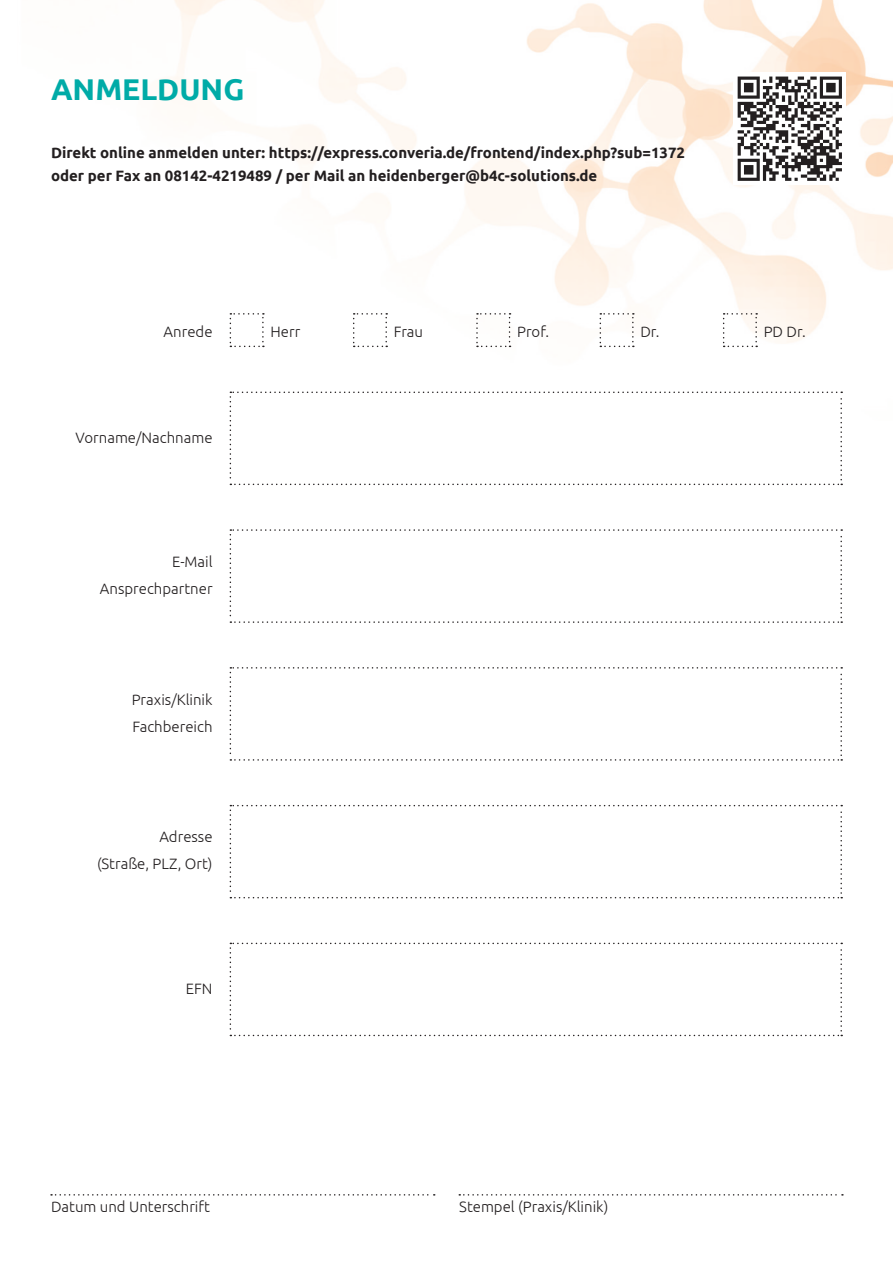
<style>
.page{position:relative;width:893px;height:1263px;background:#fff}
.page>*{position:absolute;margin:0;border:0;box-sizing:border-box;transform-origin:0 0}
.t1{font:700 30px "Ubuntu";color:#00aba7}
.t2{font:300 15px/27px "Ubuntu";color:#231f20;text-align:right}
.t3{font:700 15px/22.5px "Ubuntu";color:#231f20}
</style>
<div class="page">
<img style="left:171px;top:0;width:722px;height:421px">
<div style="left:860px;top:0;width:33px;height:29px;background:#fff"></div>
<svg style="left:51px;top:1194px;width:384px;height:1px"></svg>
<svg style="left:459px;top:1194px;width:384px;height:1px"></svg>
<svg style="left:230px;top:943px;width:612px;height:93px"></svg>
<svg style="left:230px;top:805px;width:612px;height:93px"></svg>
<svg style="left:230px;top:667px;width:612px;height:94px"></svg>
<svg style="left:230px;top:529px;width:612px;height:94px"></svg>
<svg style="left:230px;top:391px;width:612px;height:94px"></svg>
<svg style="left:230px;top:313px;width:34px;height:34px"></svg>
<svg style="left:353px;top:313px;width:34px;height:34px"></svg>
<svg style="left:476px;top:313px;width:34px;height:34px"></svg>
<svg style="left:600px;top:313px;width:34px;height:34px"></svg>
<svg style="left:723px;top:313px;width:34px;height:34px"></svg>
<div style="left:733px;top:72px;width:113px;height:113px;background:#fff"></div>
<svg style="left:738px;top:77px;width:104px;height:104px"></svg>
<h1 class="t1" style="left:51px;top:71px;width:195px">Anmeldung</h1>
<p class="t3" style="left:51px;top:142px;width:636px">Direkt online anmelden unter: https://express.converia.de/frontend/index.php?sub=1372 oder per Fax an 08142-4219489 / per Mail an heidenberger@b4c-solutions.de</p>
<p class="t2" style="left:164px;top:318px;width:50px">Anrede</p>
<p class="t2" style="left:270px;top:317px;width:31px">Herr</p>
<p class="t2" style="left:394px;top:317px;width:31px">Frau</p>
<p class="t2" style="left:517px;top:317px;width:33px">Prof.</p>
<p class="t2" style="left:640px;top:317px;width:21px">Dr.</p>
<p class="t2" style="left:764px;top:317px;width:44px">PD Dr.</p>
<p class="t2" style="left:76px;top:423px;width:138px">Vorname/Nachname</p>
<p class="t2" style="left:100px;top:548px;width:114px">E-Mail<br>Ansprechpartner</p>
<p class="t2" style="left:132px;top:685px;width:82px;text-align:left">Praxis/Klinik<br>Fachbereich</p>
<p class="t2" style="left:97px;top:823px;width:117px">Adresse<br>(Straße, PLZ, Ort)</p>
<p class="t2" style="left:186px;top:974px;width:28px">EFN</p>
<p class="t2" style="left:51px;top:1193px;width:160px">Datum und U nterschrift</p>
<p class="t2" style="left:459px;top:1193px;width:151px">Stempel (Praxis/Klinik)</p>
</div>
